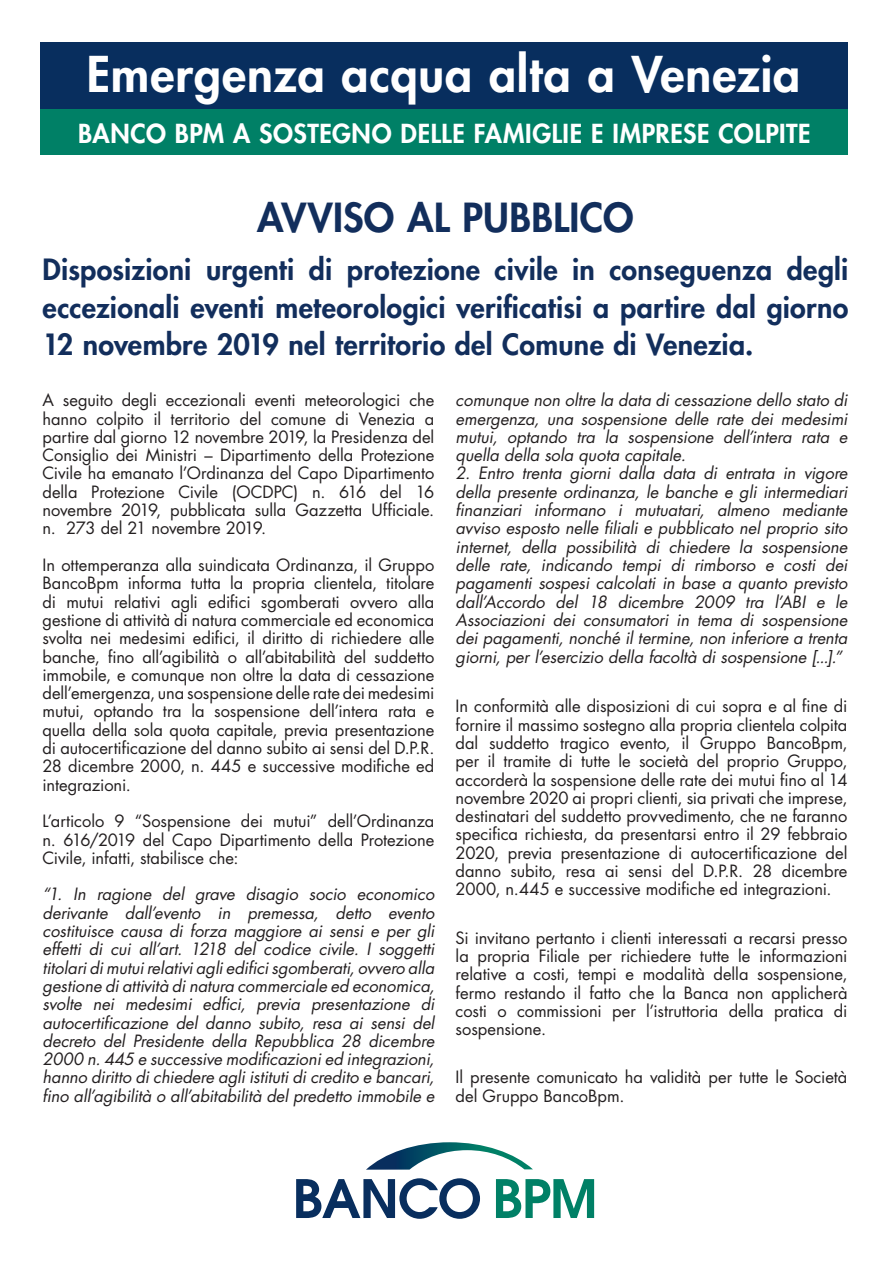
<style>
.page{position:relative;width:893px;height:1263px;background:#fff}
.page>*{position:absolute;margin:0;border:0;box-sizing:border-box;transform-origin:0 0}
.t1{font:800 48px "Futura";letter-spacing:.02em;color:#fff}
.t2{font:800 39px "Futura";letter-spacing:.01em;color:#122e5c}
.t3{font:800 28.5px/37.5px "Futura";letter-spacing:.01em;color:#122e5c;text-align:justify}
.t4{font:800 25.5px "Futura";letter-spacing:.02em;color:#fff}
.t5{font:16.5px/18.3px "Futura";letter-spacing:-.005em;color:#231f20;text-align:justify}
.t6{font:italic 16.5px/18.3px "Futura";color:#231f20;text-align:justify}
</style>
<div class="page">
<div style="left:40px;top:108px;width:808px;height:47px;background:#008066"></div>
<div style="left:40px;top:42px;width:808px;height:67px;background:#082e5e"></div>
<svg style="left:296px;top:1178px;width:184px;height:41px"></svg>
<svg style="left:496px;top:1179px;width:98px;height:39px"></svg>
<svg style="left:366px;top:1142px;width:167px;height:28px"></svg>
<p class="t1" style="left:87px;top:42px;width:715px">Emergenza acqua alta a Venezia</p>
<p class="t4" style="left:78px;top:116px;width:734px">BANCO BPM A SOSTEGNO DELLE FAMIGLIE E IMPRESE COLPITE</p>
<p class="t2" style="left:257px;top:191px;width:378px">AVVISO AL PUBBLICO</p>
<p class="t3" style="left:43px;top:250px;width:807px">Disposizioni urgenti di protezione civile in conseguenza degli eccezionali eventi meteorologici verificatisi a partire dal giorno 12 novembre 2019 nel territorio del Comune di Venezia.</p>
<p class="t5" style="left:43px;top:391px;width:393px">A seguito degli eccezionali eventi meteorologici che hanno colpito il territorio del comune di Venezia a partire dal giorno 12 novembre 2019, la Presidenza del Consiglio dei Ministri – Dipartimento della Protezione Civile ha emanato l’Ordinanza del Capo Dipartimento della Protezione Civile (OCDPC) n. 616 del 16 novembre 2019, pubblicata sulla Gazzetta Ufficiale. n. 273 del 21 novembre 2019.</p>
<p class="t5" style="left:43px;top:555px;width:393px">In ottemperanza alla suindicata Ordinanza, il Gruppo BancoBpm informa tutta la propria clientela, titolare di mutui relativi agli edifici sgomberati ovvero alla gestione di attività di natura commerciale ed economica svolta nei medesimi edifici, il diritto di richiedere alle banche, fino all’agibilità o all’abitabilità del suddetto immobile, e comunque non oltre la data di cessazione dell’emergenza, una sospensione delle rate dei medesimi mutui, optando tra la sospensione dell’intera rata e quella della sola quota capitale, previa presentazione di autocertificazione del danno subito ai sensi del D.P.R.<br>28 dicembre 2000, n. 445 e successive modifiche ed integrazioni.</p>
<p class="t5" style="left:43px;top:812px;width:393px">L’articolo 9 “Sospensione dei mutui” dell’Ordinanza n. 616/2019 del Capo Dipartimento della Protezione Civile, infatti, stabilisce che:</p>
<p class="t6" style="left:43px;top:885px;width:393px">“1. In ragione del grave disagio socio economico derivante dall’evento in premessa, detto evento costituisce causa di forza maggiore ai sensi e per gli effetti di cui all’art. 1218 del codice civile. I soggetti titolari di mutui relativi agli edifici sgomberati, ovvero alla gestione di attività di natura commerciale ed economica, svolte nei medesimi edfici, previa presentazione di autocertificazione del danno subito, resa ai sensi del decreto del Presidente della Repubblica 28 dicembre 2000 n. 445 e successive modificazioni ed integrazioni, hanno diritto di chiedere agli istituti di credito e bancari, fino all’agibilità o all’abitabilità del predetto immobile e</p>
<p class="t6" style="left:456px;top:391px;width:393px">comunque non oltre la data di cessazione dello stato di emergenza, una sospensione delle rate dei medesimi mutui, optando tra la sospensione dell’intera rata e quella della sola quota capitale.</p>
<p class="t6" style="left:456px;top:464px;width:393px">2. Entro trenta giorni dalla data di entrata in vigore della presente ordinanza, le banche e gli intermediari finanziari informano i mutuatari, almeno mediante avviso esposto nelle filiali e pubblicato nel proprio sito internet, della possibilità di chiedere la sospensione delle rate, indicando tempi di rimborso e costi dei pagamenti sospesi calcolati in base a quanto previsto dall’Accordo del 18 dicembre 2009 tra l’ABI e le Associazioni dei consumatori in tema di sospensione dei pagamenti, nonché il termine, non inferiore a trenta giorni, per l’esercizio della facoltà di sospensione [...].”</p>
<p class="t5" style="left:456px;top:697px;width:393px">In conformità alle disposizioni di cui sopra e al fine di fornire il massimo sostegno alla propria clientela colpita dal suddetto tragico evento, il Gruppo BancoBpm, per il tramite di tutte le società del proprio Gruppo, accorderà la sospensione delle rate dei mutui fino al 14 novembre 2020 ai propri clienti, sia privati che imprese, destinatari del suddetto provvedimento, che ne faranno specifica richiesta, da presentarsi entro il 29 febbraio 2020, previa presentazione di autocertificazione del danno subito, resa ai sensi del D.P.R. 28 dicembre 2000, n.445 e successive modifiche ed integrazioni.</p>
<p class="t5" style="left:456px;top:928px;width:393px">Si invitano pertanto i clienti interessati a recarsi presso la propria Filiale per richiedere tutte le informazioni relative a costi, tempi e modalità della sospensione, fermo restando il fatto che la Banca non applicherà costi o commissioni per l’istruttoria della pratica di sospensione.</p>
<p class="t5" style="left:456px;top:1068px;width:393px">Il presente comunicato ha validità per tutte le Società del Gruppo BancoBpm.</p>
</div>
